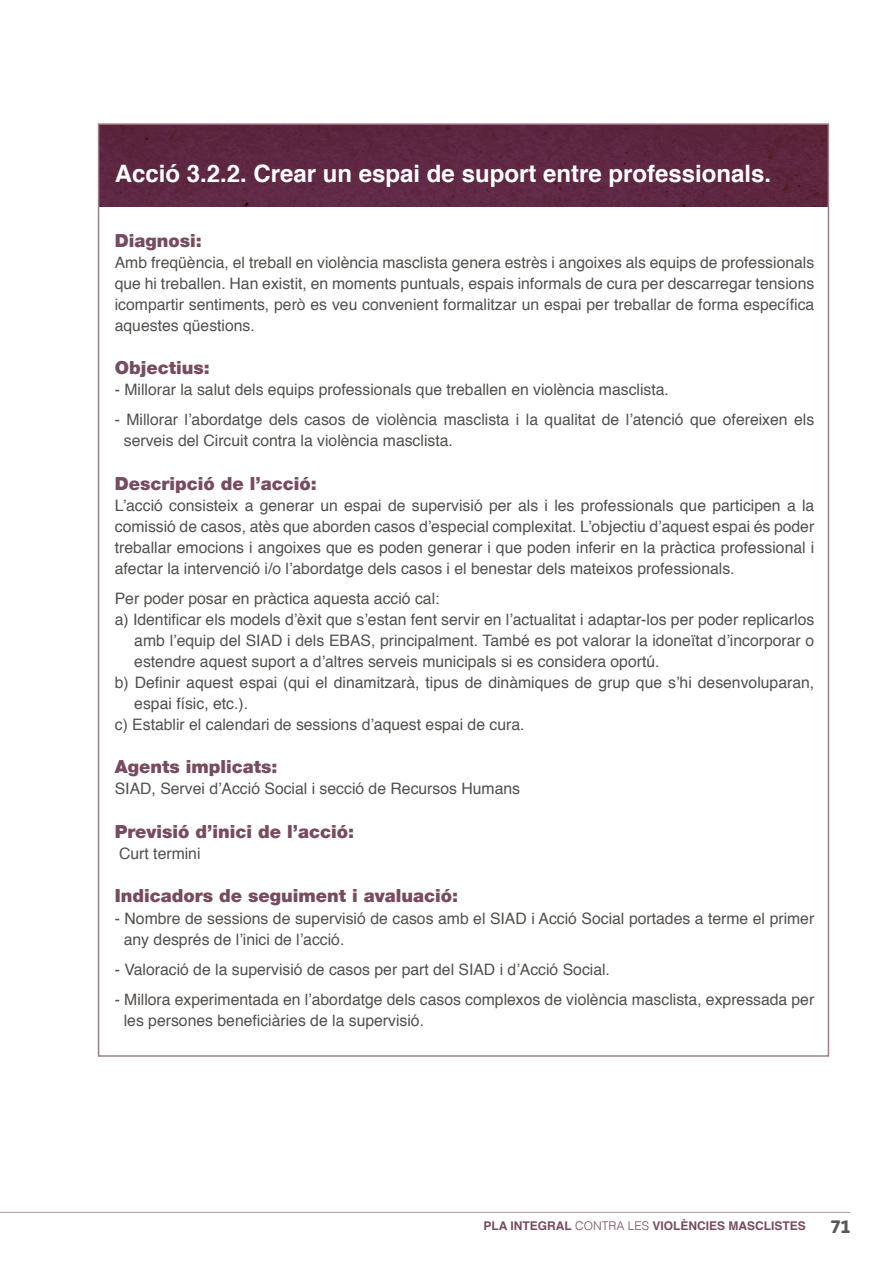
<style>
.page{position:relative;width:893px;height:1263px;background:#fff}
.page>*{position:absolute;margin:0;border:0;box-sizing:border-box;transform-origin:0 0}
.t1{font:700 24px "Helvetica";color:#fff}
.t2{font:900 18px "Helvetica Neue LT";color:#774b60}
.t3{font:700 18px "Noway";color:#57585a}
.t4{font:15.75px/21px "Helvetica";color:#534f4c}
.t5{font:700 12px "Helvetica";color:#774b60}
.s1{font-weight:300}
</style>
<div class="page">
<hr style="left:0;top:1212px;width:850px;height:1px;background:#612b48">
<img style="left:101px;top:126px;width:725px;height:80px">
<p class="t1" style="left:115px;top:155px;width:658px">Acció 3.2.2. Crear un espai de suport entre professionals.</p>
<p class="t2" style="left:115px;top:230px;width:89px">Diagnosi:</p>
<p class="t4" style="left:115px;top:252px;width:701px;text-align:justify">Amb freqüència, el treball en violència masclista genera estrès i angoixes als equips de professionals que hi treballen. Han existit, en moments puntuals, espais informals de cura per descarregar tensions icompartir sentiments, però es veu convenient formalitzar un espai per treballar de forma específica aquestes qüestions.</p>
<p class="t2" style="left:115px;top:357px;width:97px">Objectius:</p>
<p class="t4" style="left:115px;top:380px;width:556px">- Millorar la salut dels equips professionals que treballen en violència masclista.</p>
<p class="t4" style="left:124px;top:410px;width:692px;text-indent:-9px">- Millorar l’abordatge dels casos de violència masclista i la qualitat de l’atenció que ofereixen els serveis del Circuit contra la violència masclista.</p>
<p class="t2" style="left:115px;top:473px;width:204px">Descripció de l’acció:</p>
<p class="t4" style="left:115px;top:495px;width:701px;text-align:justify">L’acció consisteix a generar un espai de supervisió per als i les professionals que participen a la comissió de casos, atès que aborden casos d’especial complexitat. L’objectiu d’aquest espai és poder treballar emocions i angoixes que es poden generar i que poden inferir en la pràctica professional i afectar la intervenció i/o l’abordatge dels casos i el benestar dels mateixos professionals.</p>
<p class="t4" style="left:115px;top:588px;width:326px">Per poder posar en pràctica aquesta acció cal:</p>
<p class="t4" style="left:134px;top:609px;width:681px;text-align:justify;text-indent:-20px">a) Identificar els models d’èxit que s’estan fent servir en l’actualitat i adaptar-los per poder replicarlos amb l’equip del SIAD i dels EBAS, principalment. També es pot valorar la idoneïtat d’incorporar o estendre aquest suport a d’altres serveis municipals si es considera oportú.</p>
<p class="t4" style="left:134px;top:672px;width:681px;text-indent:-20px">b) Definir aquest espai (qui el dinamitzarà, tipus de dinàmiques de grup que s’hi desenvoluparan, espai físic, etc.).</p>
<p class="t4" style="left:115px;top:714px;width:411px">c) Establir el calendari de sessions d’aquest espai de cura.</p>
<p class="t2" style="left:115px;top:756px;width:164px">Agents implicats:</p>
<p class="t4" style="left:115px;top:779px;width:407px">SIAD, Servei d’Acció Social i secció de Recursos Humans</p>
<p class="t2" style="left:115px;top:821px;width:241px">Previsió d’inici de l’acció:</p>
<p class="t4" style="left:119px;top:843px;width:83px">Curt termini</p>
<p class="t2" style="left:115px;top:885px;width:345px">Indicadors de seguiment i avaluació:</p>
<p class="t4" style="left:124px;top:908px;width:692px;text-indent:-9px">- Nombre de sessions de supervisió de casos amb el SIAD i Acció Social portades a terme el primer any després de l’inici de l’acció.</p>
<p class="t4" style="left:115px;top:959px;width:497px">- Valoració de la supervisió de casos per part del SIAD i d’Acció Social.</p>
<p class="t4" style="left:124px;top:989px;width:692px;text-indent:-9px">- Millora experimentada en l’abordatge dels casos complexos de violència masclista, expressada per les persones beneficiàries de la supervisió.</p>
<p class="t5" style="left:483px;top:1216px;width:324px">PLA INTEGRAL <span class="s1">CONTRA LES</span> VIOLÈNCIES MASCLISTES</p>
<p class="t3" style="left:830px;top:1216px;width:21px">71</p>
</div>
